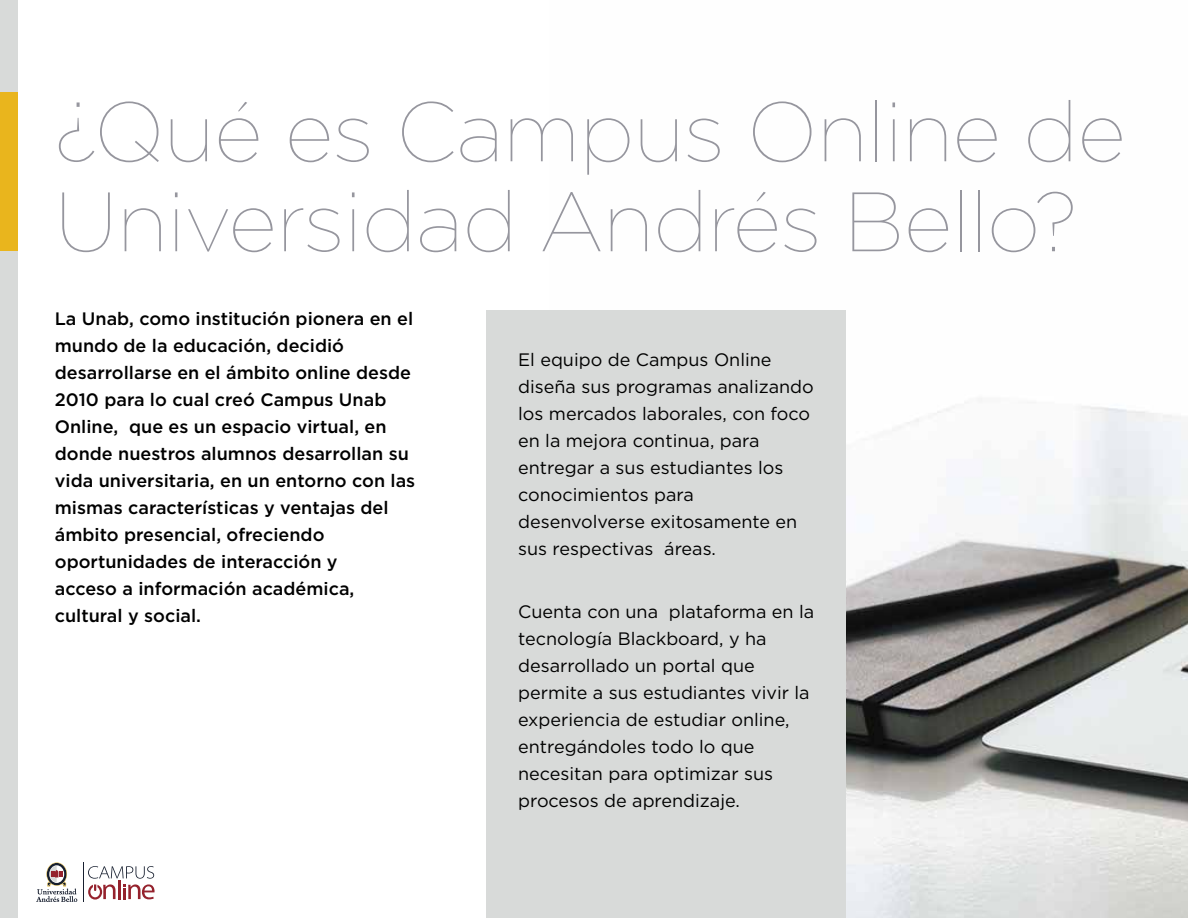
<style>
.page{position:relative;width:1188px;height:918px;background:#fff}
.page>*{position:absolute;margin:0;border:0;box-sizing:border-box;transform-origin:0 0}
.t1{font:100 84px/90px "Gotham";letter-spacing:-.01em;color:#96969e}
.t2{font:18px/27px "Gotham";color:#000}
.t3{font:500 18px/27px "Gotham";color:#000}
</style>
<div class="page">
<img style="left:550px;top:310px;width:638px;height:608px">
<div style="left:0;top:0;width:17px;height:918px;background:#d8dad9"></div>
<div style="left:0;top:93px;width:17px;height:158px;background:#e9b51d"></div>
<div style="left:486px;top:311px;width:360px;height:607px;background:#d8dad9"></div>
<svg style="left:36px;top:863px;width:41px;height:39px"></svg>
<hr style="left:83px;top:862px;width:1px;height:40px;background:#171f2f">
<svg style="left:88px;top:866px;width:67px;height:34px"></svg>
<h1 class="t1" style="left:54px;top:84px;width:1073px">¿Qué es Campus Online de<br>Universidad Andrés Bello?</h1>
<p class="t3" style="left:55px;top:305px;width:362px">La Unab, como institución pionera en el mundo de la educación, decidió desarrollarse en el ámbito online desde 2010 para lo cual creó Campus Unab Online, que es un espacio virtual, en donde nuestros alumnos desarrollan su vida universitaria, en un entorno con las mismas características y ventajas del ámbito presencial, ofreciendo oportunidades de interacción y<br>acceso a información académica, cultural y social.</p>
<p class="t2" style="left:518px;top:346px;width:297px">El equipo de Campus Online diseña sus programas analizando los mercados laborales, con foco en la mejora continua, para entregar a sus estudiantes los conocimientos para desenvolverse exitosamente en sus respectivas áreas.</p>
<p class="t2" style="left:518px;top:597px;width:298px">Cuenta con una plataforma en la tecnología Blackboard, y ha desarrollado un portal que permite a sus estudiantes vivir la experiencia de estudiar online, entregándoles todo lo que necesitan para optimizar sus procesos de aprendizaje.</p>
</div>
